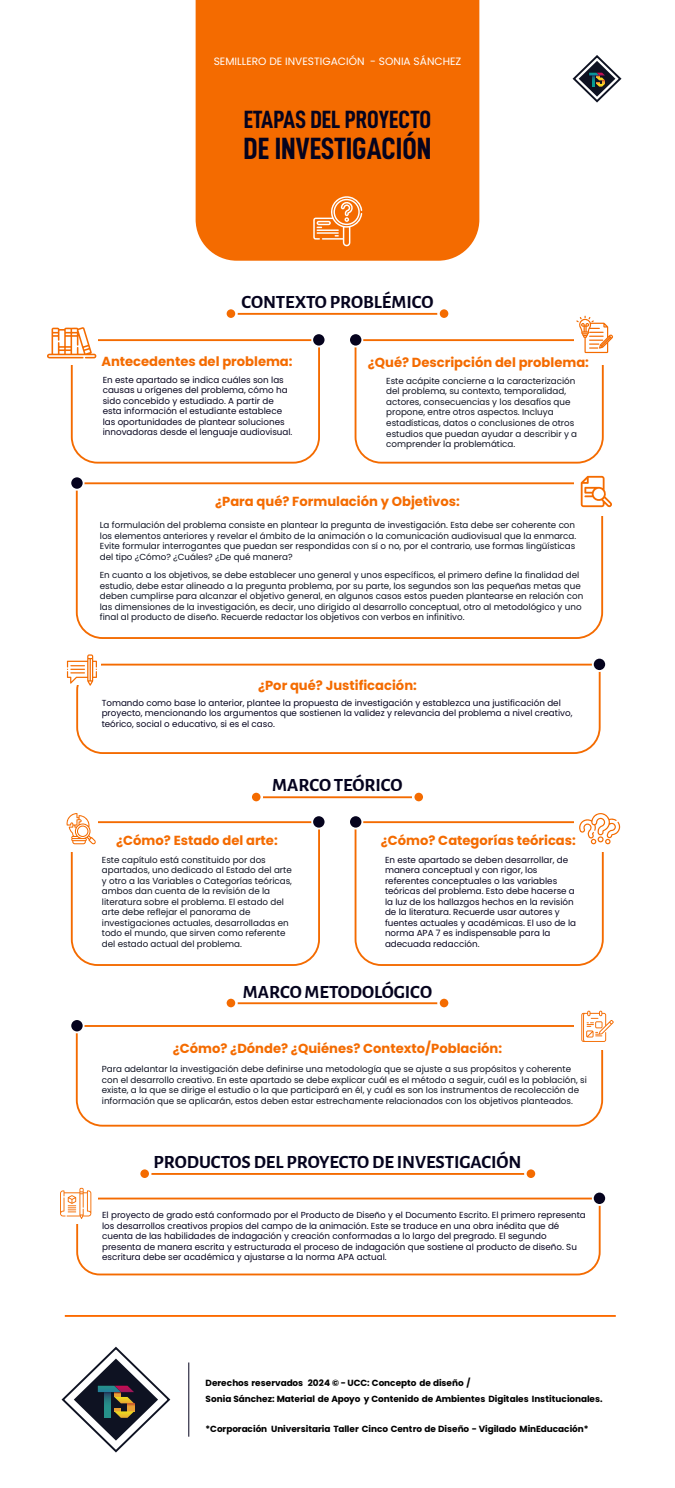
<style>
.page{position:relative;width:675px;height:1488px;background:#fff}
.page>*{position:absolute;margin:0;border:0;box-sizing:border-box;transform-origin:0 0}
.t1{font:30.81px "D DIN Condensed Bold";color:#05031e}
.t2{font:25px "D DIN Condensed Bold";color:#05031e}
.t3{font:700 18.75px "Alegreya Sans";letter-spacing:-.005em;color:#05031e}
.t4{font:700 13.12px "Poppins";color:#f46b00}
.t5{font:10.62px "Poppins";color:#fff}
.t6{font:700 8.88px/15.7px "Poppins";letter-spacing:-.005em;color:#000}
.t7{font:8.75px/10.5px "Poppins";color:#0e1222}
.t8{font:8.75px/10.5px "Poppins";color:#05031e}
</style>
<div class="page">
<div style="left:196px;top:0;width:283px;height:261px;background:#f46b00"></div>
<svg style="left:572px;top:55px;width:50px;height:48px"></svg>
<svg style="left:313px;top:196px;width:49px;height:50px"></svg>
<hr style="left:188px;top:1362px;width:1px;height:74px;background:#05031e">
<svg style="left:61px;top:1346px;width:110px;height:107px"></svg>
<hr style="left:65px;top:1315px;width:551px;height:1px;background:#fc6b00">
<div style="left:312px;top:333px;width:13px;height:13px;background:#05031e;border-radius:50%"></div>
<div style="left:311px;top:332px;width:15px;height:15px;border:2px solid #fff;border-radius:50%"></div>
<svg style="left:76px;top:663px;width:525px;height:91px"></svg>
<div style="left:593px;top:657px;width:13px;height:14px;background:#05031e;border-radius:50%"></div>
<div style="left:592px;top:657px;width:15px;height:15px;border:2px solid #fff;border-radius:50%"></div>
<svg style="left:76px;top:1197px;width:525px;height:79px"></svg>
<div style="left:593px;top:1191px;width:13px;height:14px;background:#05031e;border-radius:50%"></div>
<div style="left:592px;top:1190px;width:15px;height:15px;border:2px solid #fff;border-radius:50%"></div>
<div style="left:349px;top:333px;width:13px;height:13px;background:#05031e;border-radius:50%"></div>
<div style="left:348px;top:332px;width:15px;height:15px;border:2px solid #fff;border-radius:50%"></div>
<div style="left:312px;top:815px;width:13px;height:13px;background:#05031e;border-radius:50%"></div>
<div style="left:311px;top:814px;width:15px;height:15px;border:2px solid #fff;border-radius:50%"></div>
<div style="left:349px;top:815px;width:13px;height:13px;background:#05031e;border-radius:50%"></div>
<div style="left:348px;top:814px;width:15px;height:15px;border:2px solid #fff;border-radius:50%"></div>
<svg style="left:75px;top:482px;width:529px;height:157px"></svg>
<div style="left:70px;top:476px;width:14px;height:14px;background:#05031e;border-radius:50%"></div>
<div style="left:69px;top:475px;width:16px;height:15px;border:2px solid #fff;border-radius:50%"></div>
<svg style="left:75px;top:1025px;width:529px;height:102px"></svg>
<div style="left:70px;top:1019px;width:14px;height:13px;background:#05031e;border-radius:50%"></div>
<div style="left:69px;top:1018px;width:16px;height:15px;border:2px solid #fff;border-radius:50%"></div>
<hr style="left:231px;top:313px;width:215px;height:2px;background:#f46b00">
<svg style="left:225px;top:308px;width:11px;height:11px"></svg>
<div style="left:224px;top:307px;width:14px;height:13px;border:2px solid #fff;border-radius:50%"></div>
<svg style="left:439px;top:308px;width:11px;height:11px"></svg>
<div style="left:437px;top:307px;width:14px;height:13px;border:2px solid #fff;border-radius:50%"></div>
<hr style="left:259px;top:796px;width:156px;height:2px;background:#f46b00">
<svg style="left:251px;top:791px;width:11px;height:11px"></svg>
<div style="left:249px;top:790px;width:14px;height:14px;border:2px solid #fff;border-radius:50%"></div>
<svg style="left:413px;top:791px;width:11px;height:11px"></svg>
<div style="left:412px;top:790px;width:14px;height:14px;border:2px solid #fff;border-radius:50%"></div>
<hr style="left:231px;top:1002px;width:215px;height:2px;background:#f46b00">
<svg style="left:225px;top:997px;width:11px;height:11px"></svg>
<div style="left:224px;top:996px;width:14px;height:13px;border:2px solid #fff;border-radius:50%"></div>
<svg style="left:439px;top:997px;width:11px;height:11px"></svg>
<div style="left:437px;top:996px;width:14px;height:13px;border:2px solid #fff;border-radius:50%"></div>
<hr style="left:148px;top:1173px;width:380px;height:1px;background:#f46b00">
<div style="left:139px;top:1168px;width:11px;height:11px;background:#f46b00;border-radius:50%"></div>
<div style="left:138px;top:1167px;width:13px;height:13px;border:2px solid #fff;border-radius:50%"></div>
<svg style="left:525px;top:1168px;width:11px;height:11px"></svg>
<div style="left:524px;top:1167px;width:14px;height:13px;border:2px solid #fff;border-radius:50%"></div>
<div style="left:39px;top:1183px;width:59px;height:41px;background:#fff"></div>
<div style="left:42px;top:644px;width:59px;height:41px;background:#fff"></div>
<div style="left:574px;top:475px;width:58px;height:41px;background:#fff"></div>
<div style="left:574px;top:1009px;width:58px;height:40px;background:#fff"></div>
<svg style="left:47px;top:327px;width:274px;height:137px"></svg>
<svg style="left:354px;top:316px;width:259px;height:148px"></svg>
<svg style="left:581px;top:476px;width:31px;height:31px"></svg>
<svg style="left:67px;top:654px;width:30px;height:32px"></svg>
<svg style="left:354px;top:813px;width:266px;height:153px"></svg>
<svg style="left:66px;top:813px;width:255px;height:153px"></svg>
<svg style="left:581px;top:1010px;width:33px;height:32px"></svg>
<svg style="left:60px;top:1187px;width:31px;height:32px"></svg>
<p class="t5" style="left:214px;top:55px;width:249px">SEMILLERO DE INVESTIGACIÓN - SONIA SÁNCHEZ</p>
<h2 class="t2" style="left:244px;top:106px;width:189px">ETAPAS DEL PROYECTO</h2>
<h1 class="t1" style="left:243px;top:131px;width:190px">DE INVESTIGACIÓN</h1>
<h3 class="t3" style="left:241px;top:288px;width:194px">CONTEXTO PROBLÉMICO</h3>
<h3 class="t4" style="left:101px;top:353px;width:193px">Antecedentes del problema:</h3>
<p class="t8" style="left:103px;top:374px;width:191px">En este apartado se indica cuáles son las causas u orígenes del problema, cómo ha sido concebido y estudiado. A partir de esta información el estudiante establece las oportunidades de plantear soluciones innovadoras desde el lenguaje audiovisual.</p>
<h3 class="t4" style="left:368px;top:355px;width:223px">¿Qué? Descripción del problema:</h3>
<p class="t7" style="left:386px;top:376px;width:192px">Este acápite concierne a la caracterización del problema, su contexto, temporalidad, actores, consecuencias y los desafíos que propone, entre otros aspectos. Incluya estadísticas, datos o conclusiones de otros estudios que puedan ayudar a describir y a comprender la problemática.</p>
<h3 class="t4" style="left:215px;top:494px;width:246px">¿Para qué? Formulación y Objetivos:</h3>
<p class="t7" style="left:100px;top:520px;width:478px">La formulación del problema consiste en plantear la pregunta de investigación. Esta debe ser coherente con los elementos anteriores y revelar el ámbito de la animación o la comunicación audiovisual que la enmarca.<br>Evite formular interrogantes que puedan ser respondidas con sí o no, por el contrario, use formas lingüísticas del tipo ¿Cómo? ¿Cuáles? ¿De qué manera?</p>
<p class="t7" style="left:100px;top:570px;width:485px">En cuanto a los objetivos, se debe establecer uno general y unos específicos, el primero define la finalidad del estudio, debe estar alineado a la pregunta problema, por su parte, los segundos son las pequeñas metas que deben cumplirse para alcanzar el objetivo general, en algunos casos estos pueden plantearse en relación con las dimensiones de la investigación, es decir, uno dirigido al desarrollo conceptual, otro al metodológico y uno final al producto de diseño. Recuerde redactar los objetivos con verbos en infinitivo.</p>
<h3 class="t4" style="left:258px;top:678px;width:160px">¿Por qué? Justificación:</h3>
<p class="t8" style="left:102px;top:697px;width:472px">Tomando como base lo anterior, plantee la propuesta de investigación y establezca una justificación del proyecto, mencionando los argumentos que sostienen la validez y relevancia del problema a nivel creativo, teórico, social o educativo, si es el caso.</p>
<h3 class="t3" style="left:272px;top:771px;width:132px">MARCO TEÓRICO</h3>
<h3 class="t4" style="left:116px;top:832px;width:163px">¿Cómo? Estado del arte:</h3>
<p class="t7" style="left:102px;top:854px;width:192px">Este capítulo está constituido por dos apartados, uno dedicado al Estado del arte y otro a las Variables o Categorías teóricas, ambos dan cuenta de la revisión de la literatura sobre el problema. El estado del arte debe reflejar el panorama de investigaciones actuales, desarrolladas en todo el mundo, que sirven como referente del estado actual del problema.</p>
<h3 class="t4" style="left:381px;top:832px;width:197px">¿Cómo? Categorías teóricas:</h3>
<p class="t8" style="left:385px;top:854px;width:193px">En este apartado se deben desarrollar, de manera conceptual y con rigor, los referentes conceptuales o las variables teóricas del problema. Esto debe hacerse a la luz de los hallazgos hechos en la revisión de la literatura. Recuerde usar autores y fuentes actuales y académicas. El uso de la norma APA 7 es indispensable para la adecuada redacción.</p>
<h3 class="t3" style="left:243px;top:978px;width:191px">MARCO METODOLÓGICO</h3>
<h3 class="t4" style="left:173px;top:1041px;width:331px">¿Cómo? ¿Dónde? ¿Quiénes? Contexto/Población:</h3>
<p class="t7" style="left:102px;top:1064px;width:487px">Para adelantar la investigación debe definirse una metodología que se ajuste a sus propósitos y coherente con el desarrollo creativo. En este apartado se debe explicar cuál es el método a seguir, cuál es la población, si existe, a la que se dirige el estudio o la que participará en él, y cuál es son los instrumentos de recolección de información que se aplicarán, estos deben estar estrechamente relacionados con los objetivos planteados.</p>
<h3 class="t3" style="left:154px;top:1148px;width:369px">PRODUCTOS DEL PROYECTO DE INVESTIGACIÓN</h3>
<p class="t8" style="left:102px;top:1209px;width:485px">El proyecto de grado está conformado por el Producto de Diseño y el Documento Escrito. El primero representa los desarrollos creativos propios del campo de la animación. Este se traduce en una obra inédita que dé cuenta de las habilidades de indagación y creación conformadas a lo largo del pregrado. El segundo presenta de manera escrita y estructurada el proceso de indagación que sostiene al producto de diseño. Su escritura debe ser académica y ajustarse a la norma APA actual.</p>
<p class="t6" style="left:206px;top:1374px;width:399px">Derechos reservados 2024 © - UCC: Concepto de diseño /<br>Sonia Sánchez: Material de Apoyo y Contenido de Ambientes Digitales Institucionales.</p>
<p class="t6" style="left:206px;top:1421px;width:384px">*Corporación Universitaria Taller Cinco Centro de Diseño - Vigilado MinEducación*</p>
</div>
